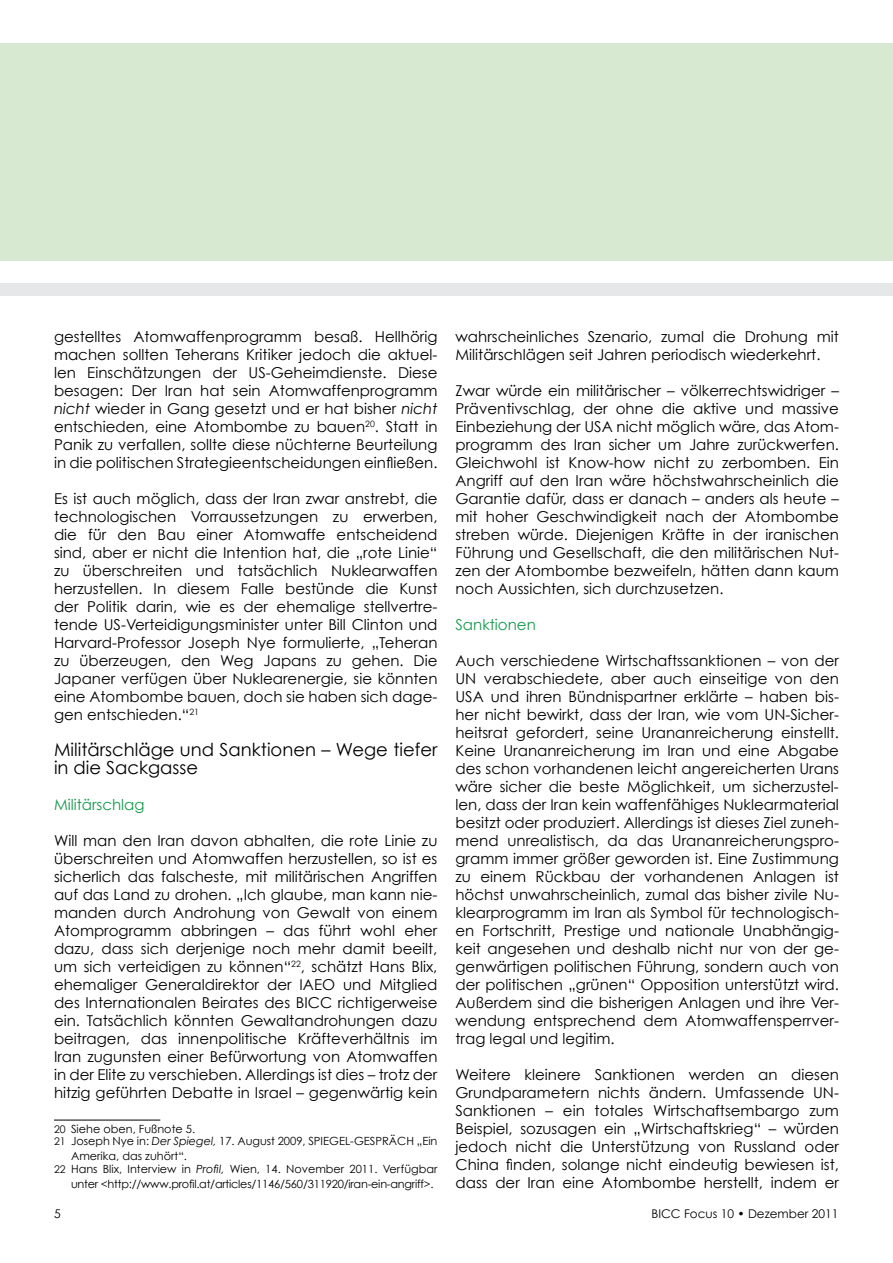
<style>
.page{position:relative;width:893px;height:1263px;background:#fff}
.page>*{position:absolute;margin:0;border:0;box-sizing:border-box;transform-origin:0 0}
.t1{font:18px/18px "Century Gothic";color:#000}
.t2{font:15px/18px "Century Gothic";color:#000;text-align:justify}
.t3{font:15px "Century Gothic";color:#149a4b}
.t4{font:12px "Century Gothic";color:#000}
.t5{font:11.25px/12.8px "Century Gothic";color:#000}
.t6{font:11.25px "Century Gothic";letter-spacing:-.02em;color:#000}
.s1{font-style:italic}
.s2{font-size:10.5px}
</style>
<div class="page">
<div style="left:0;top:43px;width:893px;height:218px;background:#d8e9d2"></div>
<div style="left:0;top:283px;width:893px;height:12px;background:#e6e7e8"></div>
<hr style="left:54px;top:1120px;width:106px;height:1px;background:#000">
<p class="t2" style="left:54px;top:327px;width:385px">gestelltes Atomwaffenprogramm besaß. Hellhörig machen sollten Teherans Kritiker jedoch die aktuel&shy;len Einschätzungen der US-Geheimdienste. Diese besagen: Der Iran hat sein Atomwaffenprogramm <span class="s1">nicht</span> wieder in Gang gesetzt und er hat bisher <span class="s1">nicht </span>entschieden, eine Atombombe zu bauen<sup>20</sup>. Statt in Panik zu verfallen, sollte diese nüchterne Beurteilung in die politischen Strategieentscheidungen einfließen.</p>
<p class="t2" style="left:54px;top:489px;width:385px">Es ist auch möglich, dass der Iran zwar anstrebt, die technologischen Vorraussetzungen zu erwerben, die für den Bau einer Atomwaffe entscheidend sind, aber er nicht die Intention hat, die „rote Linie“ zu überschreiten und tatsächlich Nuklearwaffen herzustellen. In diesem Falle bestünde die Kunst der Politik darin, wie es der ehemalige stellvertre&shy;tende US-Verteidigungsminister unter Bill Clinton und Harvard-Professor Joseph Nye formulierte, „Teheran zu überzeugen, den Weg Japans zu gehen. Die Japaner verfügen über Nuklearenergie, sie könnten eine Atombombe bauen, doch sie haben sich dage&shy;gen entschieden.“<sup>21</sup></p>
<p class="t1" style="left:54px;top:740px;width:385px">Militärschläge und Sanktionen – Wege tiefer in die Sackgasse</p>
<p class="t3" style="left:54px;top:795px;width:92px">Militärschlag</p>
<p class="t2" style="left:54px;top:831px;width:385px">Will man den Iran davon abhalten, die rote Linie zu überschreiten und Atomwaffen herzustellen, so ist es sicherlich das falscheste, mit militärischen Angriffen auf das Land zu drohen. „Ich glaube, man kann nie&shy;manden durch Androhung von Gewalt von einem Atomprogramm abbringen – das führt wohl eher dazu, dass sich derjenige noch mehr damit beeilt, um sich verteidigen zu können“<sup>22</sup>, schätzt Hans Blix, ehemaliger Generaldirektor der IAEO und Mitglied des Internationalen Beirates des BICC richtigerweise ein. Tatsächlich könnten Gewaltandrohungen dazu beitragen, das innenpolitische Kräfteverhältnis im Iran zugunsten einer Befürwortung von Atomwaffen in der Elite zu verschieben. Allerdings ist dies – trotz der hitzig geführten Debatte in Israel – gegenwärtig kein</p>
<p class="t5" style="left:54px;top:1122px;width:385px"><span class="s2">20</span> Siehe oben, Fußnote 5.<br><span class="s2">21</span> Joseph Nye in: <span class="s1">Der Spiegel,</span> 17. August 2009, SPIEGEL-GESPRÄCH „Ein</p>
<p class="t5" style="left:54px;top:1150px;width:385px;text-indent:17px">Amerika, das zuhört“.<br><span class="s2">22</span> Hans Blix, Interview in <span class="s1">Profil,</span> Wien, 14. November 2011. Verfügbar</p>
<p class="t6" style="left:71px;top:1177px;width:364px">unter &lt;http://www.profil.at/articles/1146/560/311920/iran-ein-angriff&gt;.</p>
<p class="t2" style="left:455px;top:327px;width:385px">wahrscheinliches Szenario, zumal die Drohung mit<br>Militärschlägen seit Jahren periodisch wiederkehrt.</p>
<p class="t2" style="left:455px;top:381px;width:385px">Zwar würde ein militärischer – völkerrechtswidriger – Präventivschlag, der ohne die aktive und massive Einbeziehung der USA nicht möglich wäre, das Atom&shy;programm des Iran sicher um Jahre zurückwerfen.<br>Gleichwohl ist Know-how nicht zu zerbomben. Ein Angriff auf den Iran wäre höchstwahrscheinlich die Garantie dafür, dass er danach – anders als heute – mit hoher Geschwindigkeit nach der Atombombe streben würde. Diejenigen Kräfte in der iranischen Führung und Gesellschaft, die den militärischen Nut&shy;zen der Atombombe bezweifeln, hätten dann kaum noch Aussichten, sich durchzusetzen.</p>
<p class="t3" style="left:455px;top:615px;width:82px">Sanktionen</p>
<p class="t2" style="left:455px;top:651px;width:385px">Auch verschiedene Wirtschaftssanktionen – von der UN verabschiedete, aber auch einseitige von den USA und ihren Bündnispartner erklärte – haben bis&shy;her nicht bewirkt, dass der Iran, wie vom UN-Sicher&shy;heitsrat gefordert, seine Urananreicherung einstellt.<br>Keine Urananreicherung im Iran und eine Abgabe des schon vorhandenen leicht angereicherten Urans wäre sicher die beste Möglichkeit, um sicherzustel&shy;len, dass der Iran kein waffenfähiges Nuklearmaterial besitzt oder produziert. Allerdings ist dieses Ziel zuneh&shy;mend unrealistisch, da das Urananreicherungspro&shy;gramm immer größer geworden ist. Eine Zustimmung zu einem Rückbau der vorhandenen Anlagen ist höchst unwahrscheinlich, zumal das bisher zivile Nu&shy;klearprogramm im Iran als Symbol für technologisch&shy;en Fortschritt, Prestige und nationale Unabhängig&shy;keit angesehen und deshalb nicht nur von der ge&shy;genwärtigen politischen Führung, sondern auch von der politischen „grünen“ Opposition unterstützt wird.<br>Außerdem sind die bisherigen Anlagen und ihre Ver&shy;wendung entsprechend dem Atomwaffensperrver&shy;trag legal und legitim.</p>
<p class="t2" style="left:455px;top:1065px;width:385px">Weitere kleinere Sanktionen werden an diesen Grundparametern nichts ändern. Umfassende UN-Sanktionen – ein totales Wirtschaftsembargo zum Beispiel, sozusagen ein „Wirtschaftskrieg“ – würden jedoch nicht die Unterstützung von Russland oder China finden, solange nicht eindeutig bewiesen ist, dass der Iran eine Atombombe herstellt, indem er</p>
<p class="t4" style="left:54px;top:1206px;width:8px">5</p>
<p class="t4" style="left:652px;top:1206px;width:188px">BICC Focus 10 • Dezember 2011</p>
</div>
